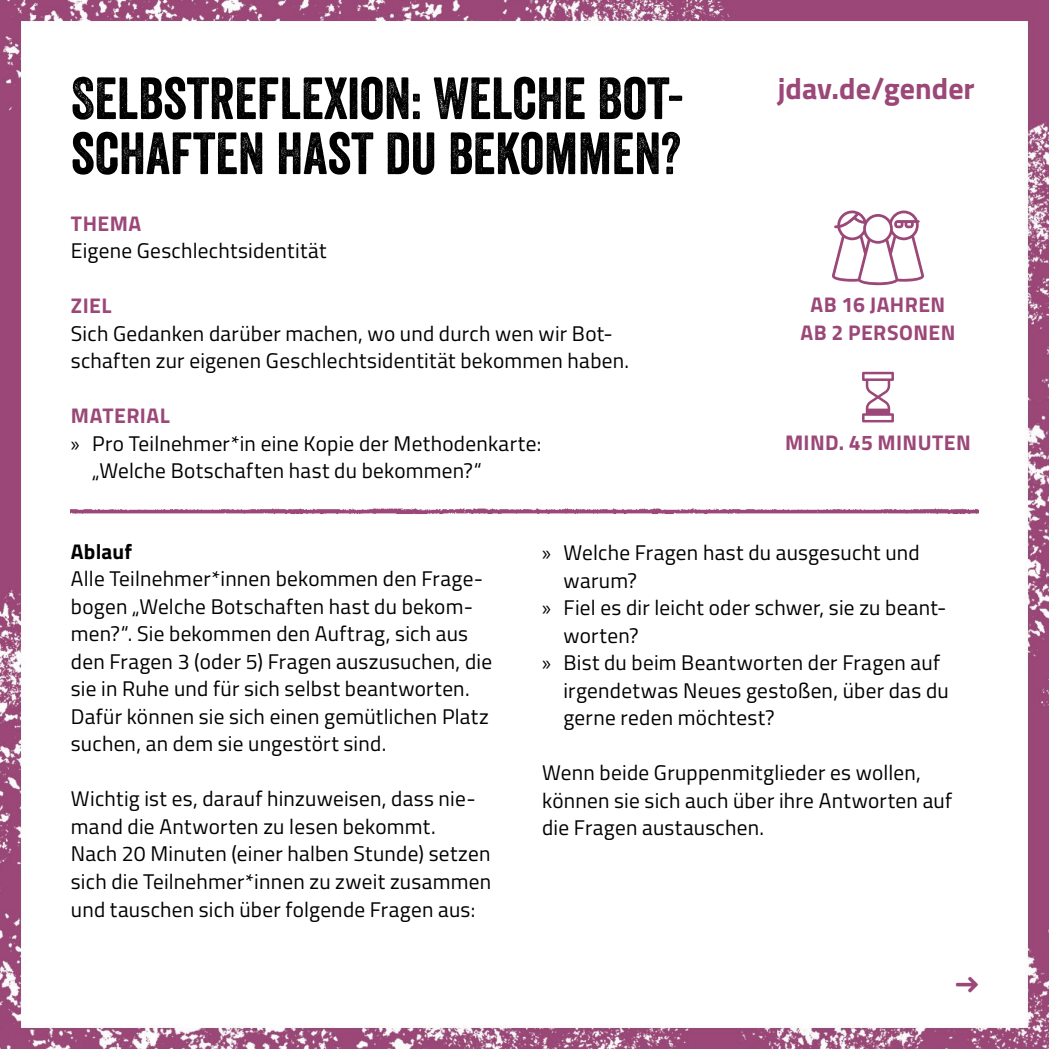
<style>
.page{position:relative;width:1049px;height:1049px;background:#fff}
.page>*{position:absolute;margin:0;border:0;box-sizing:border-box;transform-origin:0 0}
.t1{font:57.5px/55px "Veneer";color:#000}
.t2{font:700 30px "Titillium";color:#9b4778}
.t3{font:25px "Font Awesome 5 Pro Solid";color:#9b4778}
.t4{font:21.25px/27.5px "Titillium";letter-spacing:.01em;color:#000}
.t5{font:700 21.25px/27.5px "Titillium";letter-spacing:.02em;color:#9b4778;text-align:center}
.t6{font:700 21.25px "Titillium";letter-spacing:.005em;color:#000}
.s1{font-family:"Myriad Pro"}
</style>
<div class="page">
<img style="left:0;top:0;width:1049px;height:1049px">
<img style="left:71px;top:497px;width:907px;height:28px">
<svg style="left:862px;top:372px;width:32px;height:50px"></svg>
<svg style="left:832px;top:210px;width:92px;height:75px"></svg>
<svg style="left:956px;top:977px;width:22px;height:16px"></svg>
<h1 class="t1" style="left:71px;top:70px;width:615px">SELBSTREFLEXION: WELCHE BOT-<br>SCHAFTEN HAST DU BEKOMMEN?</h1>
<p class="t5" style="left:71px;top:209px;width:72px">THEMA</p>
<p class="t4" style="left:71px;top:236px;width:257px">Eigene Geschlechtsidentität</p>
<p class="t5" style="left:71px;top:291px;width:42px">ZIEL</p>
<p class="t4" style="left:71px;top:319px;width:560px">Sich Gedanken darüber machen, wo und durch wen wir Bot&shy;schaften zur eigenen Geschlechtsidentität bekommen haben.</p>
<p class="t5" style="left:71px;top:401px;width:100px">MATERIAL</p>
<p class="t4" style="left:71px;top:429px;width:472px"><span class="s1">»</span> Pro Teilnehmer*in eine Kopie der Methodenkarte:</p>
<p class="t4" style="left:92px;top:456px;width:391px">„Welche Botschaften hast du bekommen?“</p>
<h2 class="t2" style="left:778px;top:66px;width:198px">jdav.de/gender</h2>
<p class="t5" style="left:800px;top:290px;width:157px">AB 16 JAHREN<br>AB 2 PERSONEN</p>
<p class="t5" style="left:785px;top:428px;width:187px">MIND. 45 MINUTEN</p>
<p class="t6" style="left:71px;top:535px;width:63px">Ablauf</p>
<p class="t4" style="left:71px;top:564px;width:423px">Alle Teilnehmer*innen bekommen den Frage&shy;bogen „Welche Botschaften hast du bekom&shy;men?“. Sie bekommen den Auftrag, sich aus den Fragen 3 (oder 5) Fragen auszusuchen, die sie in Ruhe und für sich selbst beantworten.<br>Dafür können sie sich einen gemütlichen Platz suchen, an dem sie ungestört sind.</p>
<p class="t4" style="left:71px;top:784px;width:422px">Wichtig ist es, darauf hinzuweisen, dass nie&shy;mand die Antworten zu lesen bekommt.<br>Nach 20 Minuten (einer halben Stunde) setzen sich die Teilnehmer*innen zu zweit zusammen und tauschen sich über folgende Fragen aus:</p>
<p class="t4" style="left:542px;top:538px;width:379px"><span class="s1">»</span> Welche Fragen hast du ausgesucht und</p>
<p class="t4" style="left:563px;top:565px;width:75px">warum?</p>
<p class="t4" style="left:542px;top:593px;width:406px"><span class="s1">»</span> Fiel es dir leicht oder schwer, sie zu beant-</p>
<p class="t4" style="left:563px;top:620px;width:77px">worten?</p>
<p class="t4" style="left:542px;top:648px;width:399px"><span class="s1">»</span> Bist du beim Beantworten der Fragen auf</p>
<p class="t4" style="left:563px;top:675px;width:387px">irgendetwas Neues gestoßen, über das du</p>
<p class="t4" style="left:563px;top:703px;width:213px">gerne reden möchtest?</p>
<p class="t4" style="left:542px;top:758px;width:411px">Wenn beide Gruppenmitglieder es wollen, können sie sich auch über ihre Antworten auf die Fragen austauschen.</p>
<p class="t3" style="left:956px;top:972px;width:23px">□■□▼</p>
</div>
